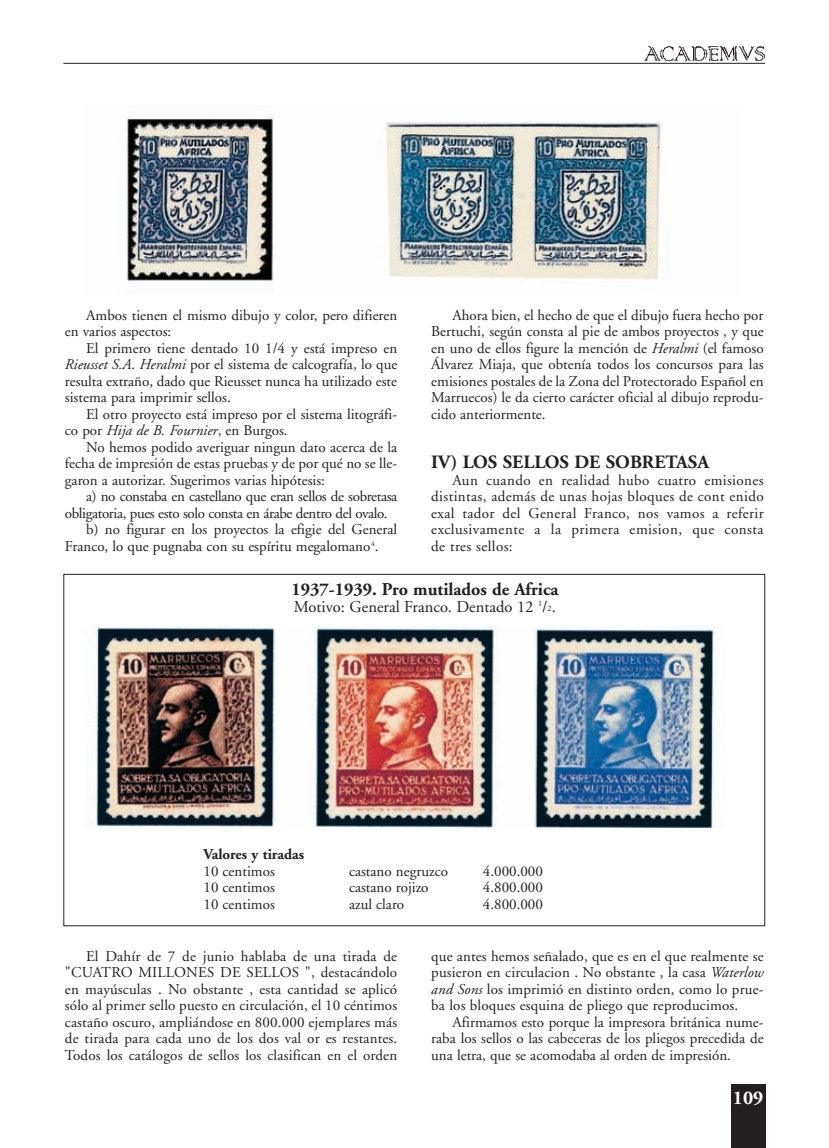
<style>
.page{position:relative;width:829px;height:1148px;background:#fff}
.page>*{position:absolute;margin:0;border:0;box-sizing:border-box;transform-origin:0 0}
.t1{font:700 19.5px "Adobe Garamond";color:#fff}
.t2{font:700 18.75px "Adobe Garamond";color:#231f20}
.t3{font:700 18px "Adobe Garamond";color:#231f20}
.t4{font:16.5px "Adobe Garamond";color:#231f20}
.t5{font:15px/16.5px "Adobe Garamond";color:#231f20;text-align:justify}
.t6{font:15px "Adobe Garamond";letter-spacing:-.025em;color:#231f20}
.t7{font:700 15px "Adobe Garamond";color:#231f20}
.s1{font-style:italic}
.s2{font-size:8.25px}
</style>
<div class="page">
<div style="left:731px;top:1084px;width:34px;height:63px;background:#231f20"></div>
<img style="left:644px;top:46px;width:121px;height:17px">
<hr style="left:63px;top:63px;width:702px;height:1px;background:#231f20">
<img style="left:127px;top:116px;width:535px;height:169px">
<img style="left:91px;top:626px;width:624px;height:201px">
<p class="t5" style="left:65px;top:308px;width:334px;text-indent:21px">Ambos tienen el mismo dibujo y color, pero difieren en varios aspectos:</p>
<p class="t5" style="left:65px;top:341px;width:334px;text-indent:21px">El primero tiene dentado 10 1/4 y está impreso en <span class="s1">Rieusset S.A</span>. <span class="s1">Heralmi</span> por el sistema de calcografía, lo que resulta extraño, dado que Rieusset nunca ha utilizado este sistema para imprimir sellos.</p>
<p class="t5" style="left:65px;top:407px;width:334px;text-indent:21px">El otro proyecto está impreso por el sistema litográfi&shy;co por <span class="s1">Hija de B. Fournier</span>, en Burgos.</p>
<p class="t5" style="left:65px;top:440px;width:334px;text-indent:21px">No hemos podido averiguar ningun dato acerca de la fecha de impresión de estas pruebas y de por qué no se lle&shy;garon a autorizar. Sugerimos varias hipótesis:</p>
<p class="t6" style="left:86px;top:490px;width:313px">a) no constaba en castellano que eran sellos de sobretasa</p>
<p class="t6" style="left:65px;top:507px;width:324px">obligatoria, pues esto solo consta en árabe dentro del ovalo.</p>
<p class="t5" style="left:86px;top:522px;width:313px">b) no figurar en los proyectos la efigie del General</p>
<p class="t5" style="left:65px;top:539px;width:315px">Franco, lo que pugnaba con su espíritu megalomano<sup>4</sup>.</p>
<p class="t5" style="left:431px;top:308px;width:334px;text-indent:21px">Ahora bien, el hecho de que el dibujo fuera hecho por Bertuchi, según consta al pie de ambos proyectos , y que en uno de ellos figure la mención de <span class="s1">Heralmi</span> (el famoso Álvarez Miaja, que obtenía todos los concursos para las emisiones postales de la Zona del Protectorado Español en Marruecos) le da cierto carácter oficial al dibujo reprodu&shy;cido anteriormente.</p>
<p class="t2" style="left:431px;top:455px;width:279px">IV) LOS SELLOS DE SOBRETASA</p>
<p class="t5" style="left:431px;top:473px;width:334px;text-indent:21px">Aun cuando en realidad hubo cuatro emisiones distintas, además de unas hojas bloques de cont enido exal tador del General Franco, nos vamos a referir exclusivamente a la primera emision, que consta de tres sellos:</p>
<p class="t3" style="left:291px;top:582px;width:269px">1937-1939. Pro mutilados de Africa</p>
<p class="t4" style="left:294px;top:599px;width:263px">Motivo: General Franco. Dentado 12 <sup>1</sup>/<span class="s2">2</span>.</p>
<p class="t7" style="left:203px;top:848px;width:102px">Valores y tiradas</p>
<p class="t5" style="left:203px;top:864px;width:73px">10 centimos</p>
<p class="t5" style="left:349px;top:864px;width:100px">castano negruzco</p>
<p class="t5" style="left:483px;top:864px;width:61px">4.000.000</p>
<p class="t5" style="left:203px;top:880px;width:73px">10 centimos</p>
<p class="t5" style="left:349px;top:880px;width:81px">castano rojizo</p>
<p class="t5" style="left:483px;top:880px;width:61px">4.800.000</p>
<p class="t5" style="left:203px;top:897px;width:73px">10 centimos</p>
<p class="t5" style="left:349px;top:897px;width:57px">azul claro</p>
<p class="t5" style="left:483px;top:897px;width:61px">4.800.000</p>
<p class="t5" style="left:65px;top:948px;width:334px;text-indent:21px">El Dahír de 7 de junio hablaba de una tirada de "CUATRO MILLONES DE SELLOS ", destacándolo en mayúsculas . No obstante , esta cantidad se aplicó sólo al primer sello puesto en circulación, el 10 céntimos castaño oscuro, ampliándose en 800.000 ejemplares más de tirada para cada uno de los dos val or es restantes.<br>Todos los catálogos de sellos los clasifican en el orden</p>
<p class="t5" style="left:431px;top:948px;width:334px">que antes hemos señalado, que es en el que realmente se pusieron en circulacion . No obstante , la casa <span class="s1">Waterlow and Sons</span> los imprimió en distinto orden, como lo prue&shy;ba los bloques esquina de pliego que reproducimos.</p>
<p class="t5" style="left:431px;top:1014px;width:334px;text-indent:21px">Afirmamos esto porque la impresora británica nume&shy;raba los sellos o las cabeceras de los pliegos precedida de una letra, que se acomodaba al orden de impresión.</p>
<h1 class="t1" style="left:733px;top:1089px;width:32px">109</h1>
</div>
